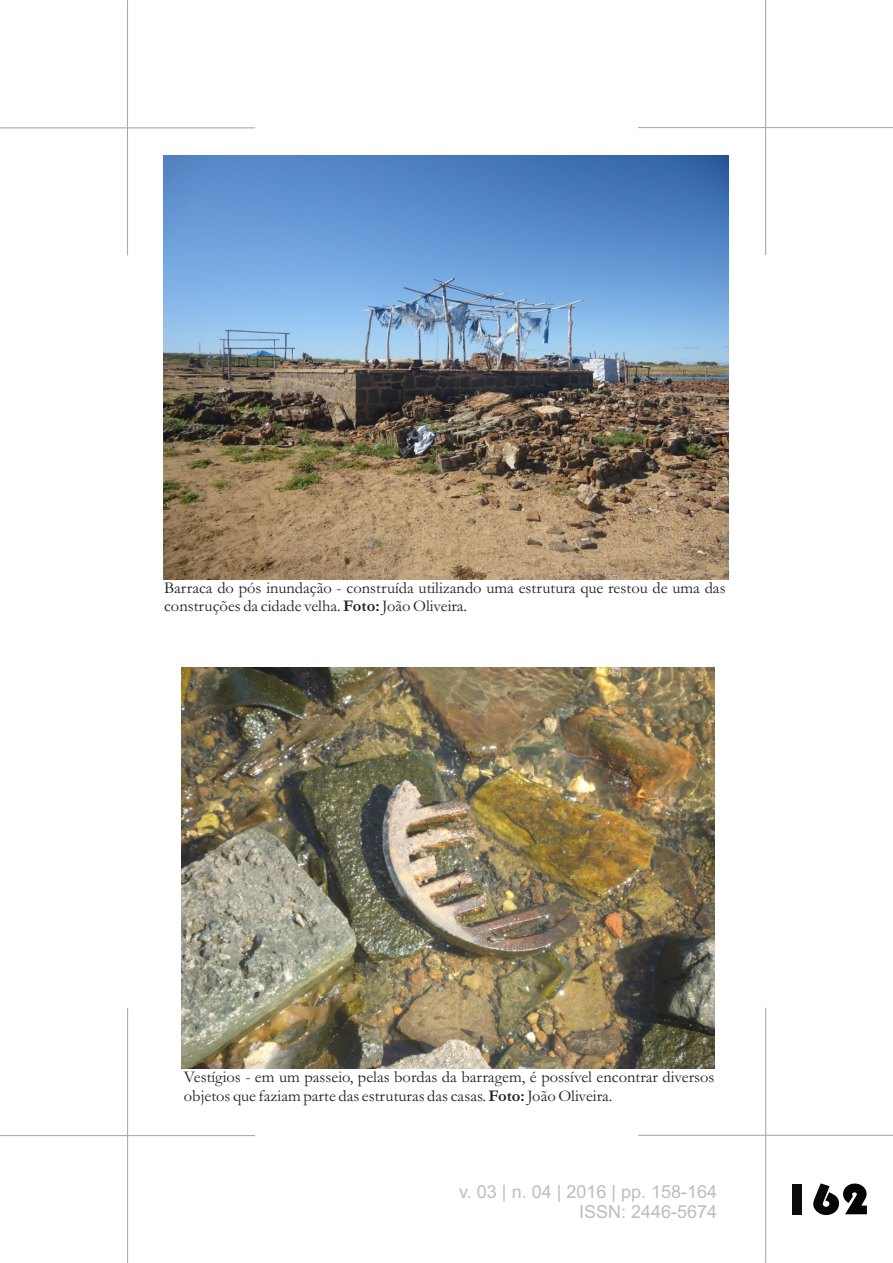
<style>
.page{position:relative;width:893px;height:1263px;background:#fff}
.page>*{position:absolute;margin:0;border:0;box-sizing:border-box;transform-origin:0 0}
.t1{font:45px "Bauhaus 93";color:#030405;scale:1.13 1}
.t2{font:18px/20.1px "Arial";color:#bbbdc0;text-align:right}
.t3{font:16.5px/18.6px "Garamond";color:#231f20}
.s1{font-weight:700}
</style>
<div class="page">
<hr style="left:127px;top:0;width:1px;height:255px;background:#a7a9ac">
<hr style="left:0;top:127px;width:255px;height:1px;background:#a7a9ac">
<hr style="left:127px;top:1008px;width:1px;height:255px;background:#a7a9ac">
<hr style="left:0;top:1135px;width:255px;height:1px;background:#a7a9ac">
<hr style="left:765px;top:0;width:1px;height:255px;background:#a7a9ac">
<hr style="left:638px;top:127px;width:255px;height:1px;background:#a7a9ac">
<hr style="left:765px;top:1008px;width:1px;height:255px;background:#a7a9ac">
<hr style="left:638px;top:1135px;width:255px;height:1px;background:#a7a9ac">
<img style="left:163px;top:156px;width:565px;height:423px">
<img style="left:181px;top:667px;width:534px;height:401px">
<p class="t3" style="left:164px;top:580px;width:563px">Barraca do pós inundação - construída utilizando uma estrutura que restou de uma das construções da cidade velha.<span class="s1">Foto:</span> João Oliveira.</p>
<p class="t3" style="left:184px;top:1070px;width:532px">Vestígios - em um passeio, pelas bordas da barragem, é possível encontrar diversos objetos que faziam parte das estruturas das casas.<span class="s1">Foto:</span> João Oliveira.</p>
<p class="t2" style="left:459px;top:1183px;width:259px">v. 03 | n. 04 | 2016 | pp. 158-164<br>ISSN: 2446-5674</p>
<h1 class="t1" style="left:783px;top:1174px;width:78px">162</h1>
</div>
